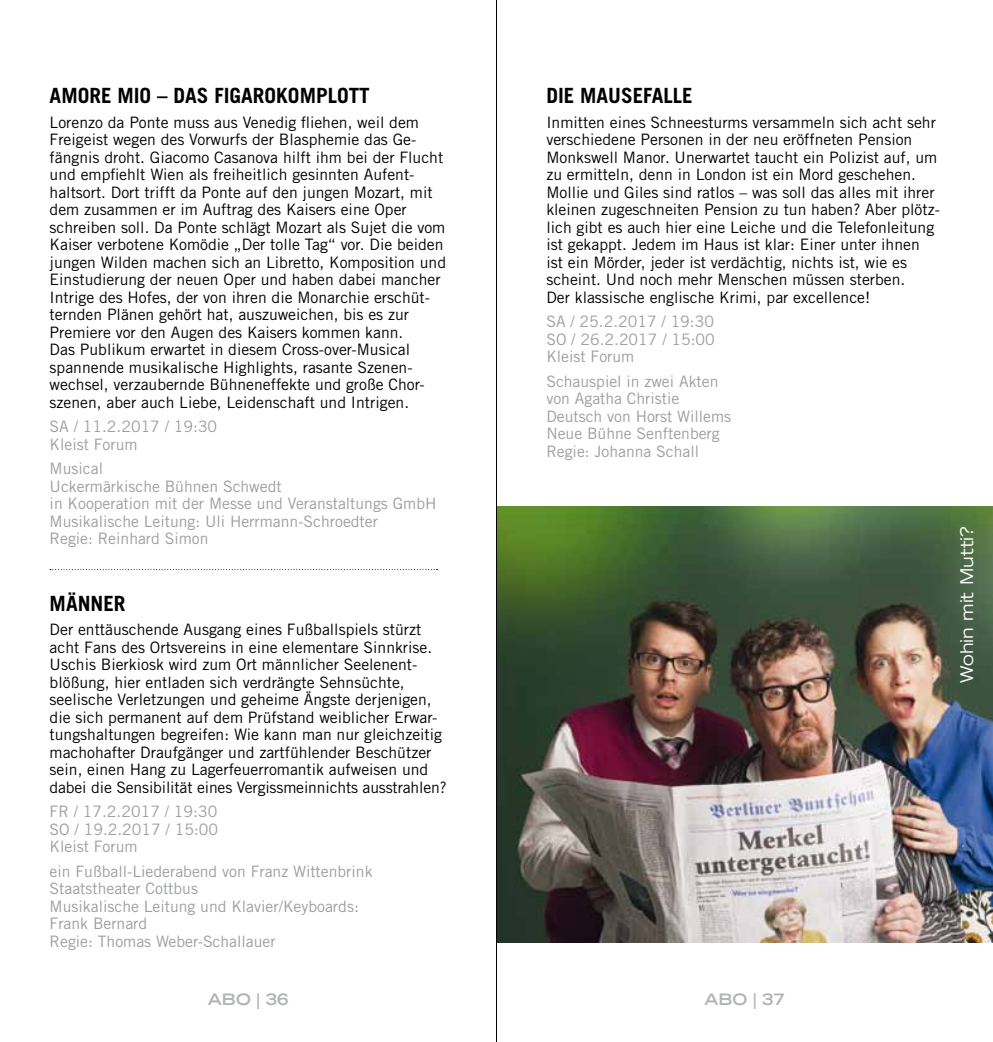
<style>
.page{position:relative;width:993px;height:1042px;background:#fff}
.page>*{position:absolute;margin:0;border:0;box-sizing:border-box;transform-origin:0 0}
.t1{font:700 21px "Trade Gothic";color:#000}
.t2{font:expanded 17.5px "Trade Gothic LH";letter-spacing:-.005em;color:#fff}
.t3{font:15.75px/17.5px "Trade Gothic LT Std";color:#000}
.t4{font:15.75px/17.5px "Trade Gothic LT Std";color:#9c9e9f}
.t5{font:700 expanded 15.75px "Trade Gothic LH";color:#b1b3b4}
</style>
<div class="page">
<svg style="left:50px;top:569px;width:387px;height:1px"></svg>
<img style="left:497px;top:506px;width:495px;height:437px">
<hr style="left:496px;top:0;width:1px;height:1042px;background:#000">
<h1 class="t1" style="left:50px;top:83px;width:321px">AMORE MIO – DAS FIGAROKO MPLOTT</h1>
<p class="t3" style="left:50px;top:113px;width:398px">Lorenzo da Ponte muss aus Venedig fliehen, weil dem Freigeist wegen des Vorwurfs der Blasphemie das Ge&shy;fängnis droht. Giacomo Casanova hilft ihm bei der Flucht und empfiehlt Wien als freiheitlich gesinnten Aufent&shy;haltsort. Dort trifft da Ponte auf den jungen Mozart, mit dem zusammen er im Auftrag des Kaisers eine Oper schreiben soll. Da Ponte schlägt Mozart als Sujet die vom Kaiser verbotene Komödie „Der tolle Tag“ vor. Die beiden jungen Wilden machen sich an Libretto, Komposition und Einstudierung der neuen Oper und haben dabei mancher Intrige des Hofes, der von ihren die Monarchie erschüt&shy;ternden Plänen gehört hat, auszuweichen, bis es zur Premiere vor den Augen des Kaisers kommen kann.<br>Das Publikum erwartet in diesem Cross-over-Musical spannende musikalische Highlights, rasante Szenen&shy;wechsel, verzaubernde Bühneneffekte und große Chor&shy;szenen, aber auch Liebe, Leidenschaft und Intrigen.</p>
<p class="t4" style="left:50px;top:417px;width:169px">SA / 11.2.2017 / 19:30<br>Kleist Forum</p>
<p class="t4" style="left:50px;top:459px;width:388px">Musical<br>Uckermärkische Bühnen Schwedt<br>in Kooperation mit der Messe und Veranstaltungs GmbH Musikalische Leitung: Uli Herrmann-Schroedter<br>Regie: Reinhard Simon</p>
<h1 class="t1" style="left:50px;top:590px;width:76px">MÄNNER</h1>
<p class="t3" style="left:50px;top:620px;width:398px">Der enttäuschende Ausgang eines Fußballspiels stürzt acht Fans des Ortsvereins in eine elementare Sinnkrise.<br>Uschis Bierkiosk wird zum Ort männlicher Seelenent&shy;blößung, hier entladen sich verdrängte Sehnsüchte, seelische Verletzungen und geheime Ängste derjenigen, die sich permanent auf dem Prüfstand weiblicher Erwar&shy;tungshaltungen begreifen: Wie kann man nur gleichzeitig machohafter Draufgänger und zartfühlender Beschützer sein, einen Hang zu Lagerfeuerromantik aufweisen und dabei die Sensibilität eines Vergissmeinnichts ausstrahlen?</p>
<p class="t4" style="left:50px;top:802px;width:170px;text-align:justify">FR / 17.2.2017 / 19:30<br>SO / 19.2.2017 / 15:00<br>Kleist Forum</p>
<p class="t4" style="left:50px;top:862px;width:324px">ein Fußball-Liederabend von Franz Wittenbrink Staatstheater Cottbus<br>Musikalische Leitung und Klavier/Keyboards:<br>Frank Bernard<br>Regie: Thomas Weber-Schallauer</p>
<h1 class="t1" style="left:546px;top:83px;width:108px">DIE MAUSEFALL</h1>
<h1 class="t1" style="left:682px;top:83px;width:12px">E</h1>
<p class="t3" style="left:546px;top:113px;width:395px">Inmitten eines Schneesturms versammeln sich acht sehr verschiedene Personen in der neu eröffneten Pension Monkswell Manor. Unerwartet taucht ein Polizist auf, um zu ermitteln, denn in London ist ein Mord geschehen.<br>Mollie und Giles sind ratlos – was soll das alles mit ihrer kleinen zugeschneiten Pension zu tun haben? Aber plötz&shy;lich gibt es auch hier eine Leiche und die Telefonleitung ist gekappt. Jedem im Haus ist klar: Einer unter ihnen ist ein Mörder, jeder ist verdächtig, nichts ist, wie es scheint. Und noch mehr Menschen müssen sterben.<br>Der klassische englische Krimi, par excellence!</p>
<p class="t4" style="left:546px;top:312px;width:170px;text-align:justify">SA / 25.2.2017 / 19:30<br>SO / 26.2.2017 / 15:00<br>Kleist Forum</p>
<p class="t4" style="left:546px;top:372px;width:186px">Schauspiel in zwei Akten von Agatha Christie<br>Deutsch von Horst Willems<br>Neue Bühne Senftenberg<br>Regie: Johanna Schall</p>
<p class="t5" style="left:208px;top:989px;width:82px">ABO | 36</p>
<p class="t5" style="left:704px;top:989px;width:82px">ABO | 37</p>
<p class="t2" style="left:954px;top:683px;width:158px;rotate:-90deg">Wohin mit Mutti?</p>
</div>
